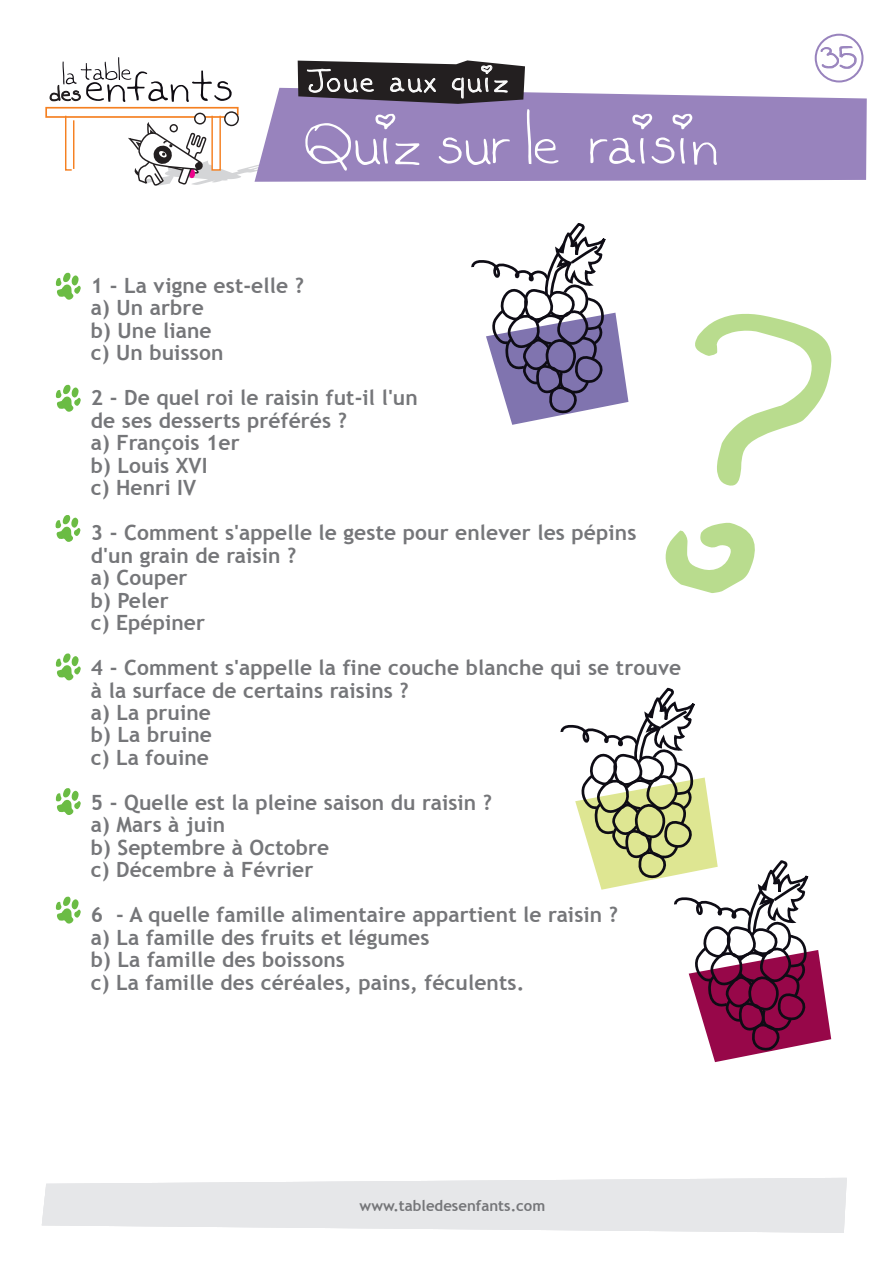
<style>
.page{position:relative;width:893px;height:1263px;background:#fff}
.page>*{position:absolute;margin:0;border:0;box-sizing:border-box;transform-origin:0 0}
.t1{font:90px "Kaileen";color:#fff}
.t2{font:46.65px "Kaileen";letter-spacing:.06em;color:#fff}
.t3{font:45.45px "Kaileen";color:#9883bd}
.t4{font:700 21px/22.5px "Trebuchet MS";letter-spacing:.005em;color:#757679}
.t5{font:700 15px "Trebuchet MS";color:#757679}
</style>
<div class="page">
<svg style="left:55px;top:515px;width:26px;height:27px"></svg>
<svg style="left:666px;top:314px;width:165px;height:279px"></svg>
<svg style="left:56px;top:272px;width:25px;height:28px"></svg>
<svg style="left:56px;top:384px;width:25px;height:28px"></svg>
<svg style="left:56px;top:653px;width:25px;height:27px"></svg>
<svg style="left:56px;top:788px;width:25px;height:27px"></svg>
<svg style="left:56px;top:896px;width:25px;height:28px"></svg>
<svg style="left:471px;top:224px;width:157px;height:201px"></svg>
<svg style="left:560px;top:689px;width:271px;height:373px"></svg>
<svg style="left:45px;top:57px;width:210px;height:129px"></svg>
<svg style="left:170px;top:125px;width:7px;height:7px"></svg>
<div style="left:169px;top:124px;width:9px;height:9px;border:1px solid #231f20;border-radius:50%"></div>
<svg style="left:195px;top:113px;width:10px;height:11px"></svg>
<div style="left:194px;top:112px;width:12px;height:13px;border:1px solid #231f20;border-radius:50%"></div>
<svg style="left:225px;top:112px;width:13px;height:14px"></svg>
<div style="left:224px;top:111px;width:15px;height:15px;border:1px solid #231f20;border-radius:50%"></div>
<svg style="left:255px;top:88px;width:612px;height:94px;background:#a08dc2"></svg>
<svg style="left:42px;top:1178px;width:805px;height:55px;background:#e8e9eb"></svg>
<div style="left:815px;top:34px;width:48px;height:48px;border:2px solid #9883bd;border-radius:50%"></div>
<svg style="left:298px;top:60px;width:227px;height:44px;background:#4c484d"></svg>
<svg style="left:820px;top:46px;width:37px;height:23px"></svg>
<h2 class="t2" style="left:307px;top:46px;width:203px">Joue aux quiz</h2>
<h1 class="t1" style="left:302px;top:77px;width:418px">Quiz sur le raisin</h1>
<p class="t4" style="left:91px;top:274px;width:215px">1 - La vigne est-elle ? a) Un arbre<br>b) Une liane<br>c) Un buisson</p>
<p class="t4" style="left:91px;top:386px;width:328px">2 - De quel roi le raisin fut-il l'un de ses desserts préférés ?<br>a) François 1er<br>b) Louis XVI<br>c) Henri IV</p>
<p class="t4" style="left:91px;top:521px;width:547px">3 - Comment s'appelle le geste pour enlever les pépins d'un grain de raisin ?<br>a) Couper<br>b) Peler<br>c) Epépiner</p>
<p class="t4" style="left:91px;top:656px;width:592px">4 - Comment s'appelle la fine couche blanche qui se trouve à la surface de certains raisins ?<br>a) La pruine<br>b) La bruine<br>c) La fouine</p>
<p class="t4" style="left:91px;top:791px;width:403px">5 - Quelle est la pleine saison du raisin ? a) Mars à juin<br>b) Septembre à Octobre<br>c) Décembre à Février</p>
<p class="t4" style="left:91px;top:904px;width:529px">6 - A quelle famille alimentaire appartient le raisin ? a) La famille des fruits et légumes<br>b) La famille des boissons<br>c) La famille des céréales, pains, féculents.</p>
<p class="t5" style="left:360px;top:1196px;width:187px">www.tabledesenfants.com</p>
<h3 class="t3" style="left:821px;top:24px;width:37px">35</h3>
</div>
